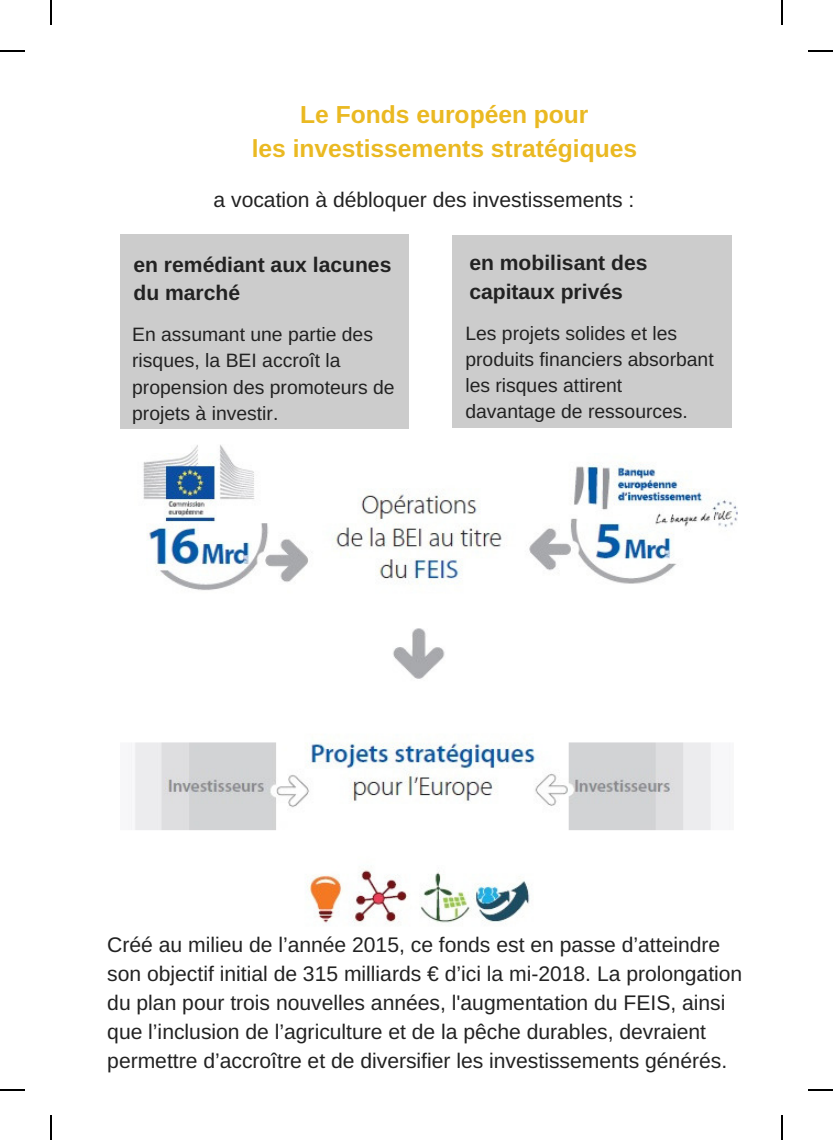
<style>
.page{position:relative;width:833px;height:1141px;background:#fff}
.page>*{position:absolute;margin:0;border:0;box-sizing:border-box;transform-origin:0 0}
.t1{font:700 24.68px/34.1px "Arimo";color:#eab922;text-align:center}
.t2{font:21.18px/28.9px "Arimo";color:#222}
.t3{font:700 21.18px/28.9px "Arimo";color:#222}
.t4{font:19.43px/26.2px "Arimo";color:#222}
</style>
<div class="page">
<div style="left:121px;top:235px;width:288px;height:194px;background:#ccc"></div>
<div style="left:453px;top:235px;width:279px;height:193px;background:#ccc"></div>
<img style="left:131px;top:444px;width:606px;height:479px">
<svg style="left:50px;top:0;width:1px;height:25px"></svg>
<svg style="left:0;top:50px;width:25px;height:1px"></svg>
<svg style="left:782px;top:0;width:1px;height:25px"></svg>
<svg style="left:808px;top:50px;width:25px;height:1px"></svg>
<svg style="left:782px;top:1115px;width:1px;height:25px"></svg>
<svg style="left:808px;top:1089px;width:25px;height:1px"></svg>
<svg style="left:50px;top:1115px;width:1px;height:25px"></svg>
<svg style="left:0;top:1089px;width:25px;height:1px"></svg>
<p class="t1" style="left:252px;top:98px;width:387px">Le Fonds européen pour<br>les investissements stratégiques</p>
<p class="t2" style="left:214px;top:185px;width:422px">a vocation à débloquer des investissements :</p>
<p class="t3" style="left:134px;top:250px;width:259px">en remédiant aux lacunes du marché</p>
<p class="t3" style="left:469px;top:248px;width:180px">en mobilisant des capitaux privés</p>
<p class="t4" style="left:132px;top:321px;width:264px">En assumant une partie des risques, la BEI accroît la propension des promoteurs de projets à investir.</p>
<p class="t4" style="left:465px;top:320px;width:250px">Les projets solides et les produits financiers absorbant les risques attirent davantage de ressources.</p>
<p class="t2" style="left:107px;top:931px;width:637px">Créé au milieu de l’année 2015, ce fonds est en passe d’atteindre son objectif initial de 315 milliards € d’ici la mi-2018. La prolongation du plan pour trois nouvelles années, l'augmentation du FEIS, ainsi que l’inclusion de l’agriculture et de la pêche durables, devraient permettre d’accroître et de diversifier les investissements générés.</p>
</div>
